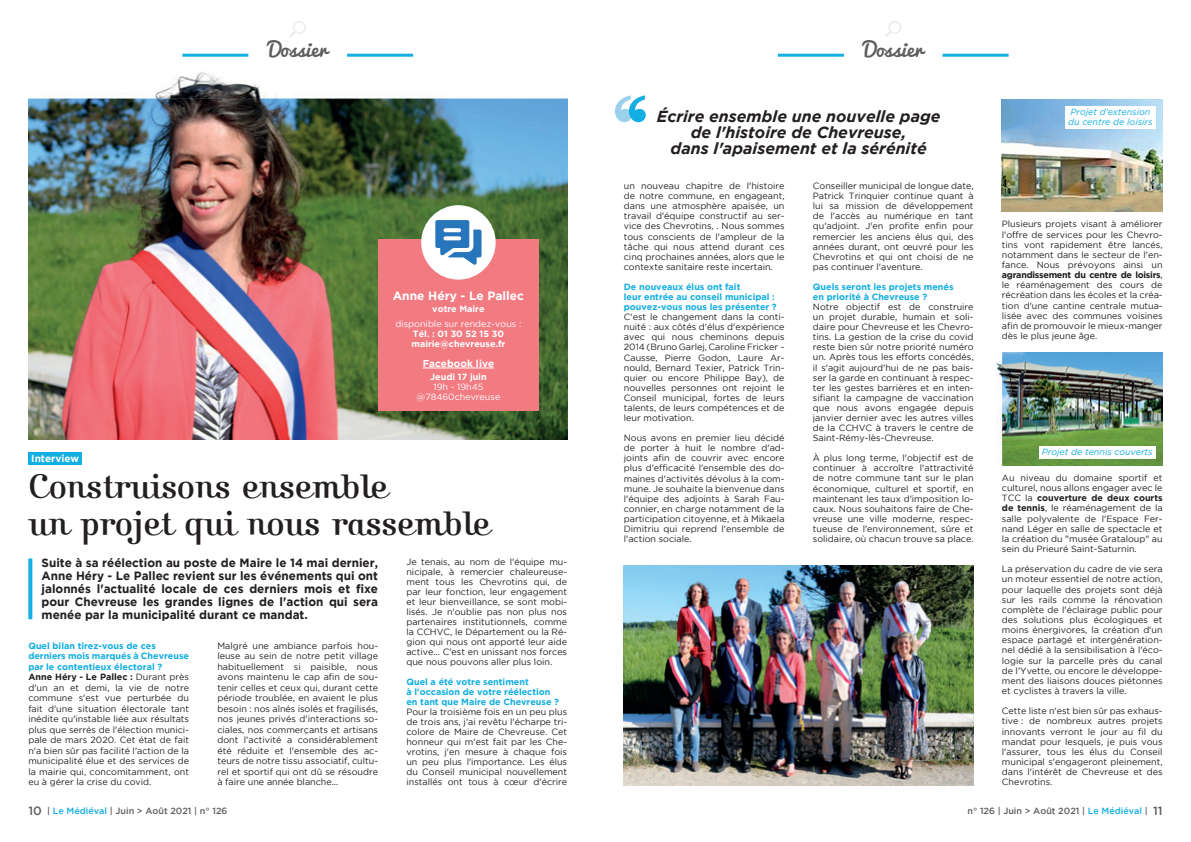
<style>
.page{position:relative;width:1191px;height:842px;background:#fff}
.page>*{position:absolute;margin:0;border:0;box-sizing:border-box;transform-origin:0 0}
.t1{font:35px/36px "Kursivschrift Stehend";color:#231f20}
.t2{font:20px "Pacifico";color:#5e5e5e}
.t3{font:italic 700 16px/16px "Gotham";color:#231f20;text-align:center}
.t4{font:700 12px/13px "Gotham";color:#231f20;text-align:justify}
.t5{font:700 12px "Gotham";color:#fff}
.t6{font:700 10px "Gotham";color:#fff}
.t7{font:9px/10.1px "Gotham";color:#231f20;text-align:justify}
.t8{font:700 9px/10.1px "Gotham";color:#13aee2}
.t9{font:500 9px "Gotham";color:#5e5e5e}
.t10{font:italic 9px/10px "Gotham";color:#13aee2}
.t11{font:700 9px/10px "Gotham";color:#fff}
.t12{font:9px/10px "Gotham";color:#fff;text-align:center}
.s1{font-weight:700;color:#13aee2}
.s2{font-weight:700}
.s3{font-size:12px}
.s4{color:#13aee2}
</style>
<div class="page">
<div style="left:28px;top:452px;width:54px;height:13px;background:#13aee2"></div>
<svg style="left:28px;top:558px;width:4px;height:61px"></svg>
<img style="left:28px;top:72px;width:539px;height:367px">
<img style="left:624px;top:566px;width:349px;height:219px">
<svg style="left:615px;top:95px;width:31px;height:27px"></svg>
<svg style="left:290px;top:21px;width:16px;height:16px"></svg>
<hr style="left:347px;top:54px;width:66px;height:3px;background:#13aee2">
<hr style="left:182px;top:54px;width:66px;height:3px;background:#13aee2">
<svg style="left:885px;top:21px;width:16px;height:16px"></svg>
<hr style="left:942px;top:54px;width:66px;height:3px;background:#13aee2">
<hr style="left:778px;top:54px;width:66px;height:3px;background:#13aee2">
<img style="left:996px;top:353px;width:166px;height:113px">
<div style="left:1039px;top:446px;width:116px;height:13px;background:#fff"></div>
<img style="left:1002px;top:99px;width:160px;height:113px">
<div style="left:1065px;top:106px;width:90px;height:23px;background:#fff"></div>
<div style="left:378px;top:240px;width:161px;height:171px;background:#f27b82"></div>
<hr style="left:423px;top:367px;width:71px;height:1px;background:#fff">
<div style="left:421px;top:205px;width:74px;height:75px;background:#fff;border-radius:50%"></div>
<svg style="left:435px;top:220px;width:46px;height:45px"></svg>
<h2 class="t2" style="left:268px;top:38px;width:61px">Dossier</h2>
<h2 class="t2" style="left:863px;top:38px;width:61px">Dossier</h2>
<h3 class="t5" style="left:393px;top:289px;width:133px">Anne Héry - Le Pallec</h3>
<p class="t11" style="left:432px;top:303px;width:54px">votre Maire</p>
<p class="t12" style="left:395px;top:318px;width:127px">disponible sur rendez-vous :</p>
<p class="t11" style="left:411px;top:328px;width:95px">Tél. : 01 30 52 15 30 mairie@chevreuse.fr</p>
<p class="t6" style="left:423px;top:357px;width:73px">Facebook live</p>
<p class="t11" style="left:430px;top:371px;width:58px">Jeudi 17 juin</p>
<p class="t12" style="left:416px;top:381px;width:85px">19h - 19h45 @78460chevreuse</p>
<p class="t6" style="left:31px;top:453px;width:49px">Interview</p>
<h1 class="t1" style="left:28px;top:469px;width:463px">Construisons ensemble<br>un projet qui nous rassemble</h1>
<p class="t4" style="left:42px;top:556px;width:338px">Suite à sa réélection au poste de Maire le 14 mai dernier, Anne Héry - Le Pallec revient sur les événements qui ont jalonnés l'actualité locale de ces derniers mois et fixe pour Chevreuse les grandes lignes de l'action qui sera menée par la municipalité durant ce mandat.</p>
<p class="t7" style="left:406px;top:557px;width:162px">Je tenais, au nom de l'équipe mu&shy;nicipale, à remercier chaleureuse&shy;ment tous les Chevrotins qui, de par leur fonction, leur engagement et leur bienveillance, se sont mobi&shy;lisés. Je n'oublie pas non plus nos partenaires institutionnels, comme la CCHVC, le Département ou la Ré&shy;gion qui nous ont apporté leur aide active... C'est en unissant nos forces que nous pouvons aller plus loin.</p>
<p class="t8" style="left:406px;top:677px;width:154px">Quel a été votre sentiment<br>à l'occasion de votre réélection en tant que Maire de Chevreuse ?</p>
<p class="t7" style="left:406px;top:707px;width:162px">Pour la troisième fois en un peu plus de trois ans, j'ai revêtu l'écharpe tri&shy;colore de Maire de Chevreuse. Cet honneur qui m'est fait par les Che&shy;vrotins, j'en mesure à chaque fois un peu plus l'importance. Les élus du Conseil municipal nouvellement installés ont tous à cœur d'écrire</p>
<p class="t7" style="left:28px;top:640px;width:162px;line-height:10.5px;text-align:left"><span class="s1">Quel bilan tirez-vous de ces derniers mois marqués à Chevreuse par le contentieux électoral ?<br></span><span class="s2">Anne Héry - Le Pallec :</span> Durant près d'un an et demi, la vie de notre commune s'est vue perturbée du fait d'une situation électorale tant inédite qu'instable liée aux résultats plus que serrés de l'élection munici&shy;pale de mars 2020. Cet état de fait n'a bien sûr pas facilité l'action de la municipalité élue et des services de la mairie qui, concomitamment, ont eu à gérer la crise du covid.</p>
<p class="t7" style="left:217px;top:640px;width:162px;line-height:10.5px">Malgré une ambiance parfois hou&shy;leuse au sein de notre petit village habituellement si paisible, nous avons maintenu le cap afin de sou&shy;tenir celles et ceux qui, durant cette période troublée, en avaient le plus besoin : nos aînés isolés et fragilisés, nos jeunes privés d'interactions so&shy;ciales, nos commerçants et artisans dont l'activité a considérablement été réduite et l'ensemble des ac&shy;teurs de notre tissu associatif, cultu&shy;rel et sportif qui ont dû se résoudre à faire une année blanche...</p>
<h3 class="t3" style="left:657px;top:108px;width:285px">Écrire ensemble une nouvelle page de l'histoire de Chevreuse,<br>dans l'apaisement et la sérénité</h3>
<p class="t7" style="left:624px;top:181px;width:162px">un nouveau chapitre de l'histoire de notre commune, en engageant, dans une atmosphère apaisée, un travail d'équipe constructif au ser&shy;vice des Chevrotins, . Nous sommes tous conscients de l'ampleur de la tâche qui nous attend durant ces cinq prochaines années, alors que le contexte sanitaire reste incertain.</p>
<p class="t8" style="left:624px;top:281px;width:154px">De nouveaux élus ont fait<br>leur entrée au conseil municipal : pouvez-vous nous les présenter ?</p>
<p class="t7" style="left:624px;top:312px;width:162px">C'est le changement dans la conti&shy;nuité : aux côtés d'élus d'expérience avec qui nous cheminons depuis 2014 (Bruno Garlej, Caroline Fricker - Causse, Pierre Godon, Laure Ar&shy;nould, Bernard Texier, Patrick Trin&shy;quier ou encore Philippe Bay), de nouvelles personnes ont rejoint le Conseil municipal, fortes de leurs talents, de leurs compétences et de leur motivation.</p>
<p class="t7" style="left:624px;top:433px;width:162px">Nous avons en premier lieu décidé de porter à huit le nombre d'ad&shy;joints afin de couvrir avec encore plus d'efficacité l'ensemble des do&shy;maines d'activités dévolus à la com&shy;mune. Je souhaite la bienvenue dans l'équipe des adjoints à Sarah Fau&shy;connier, en charge notamment de la participation citoyenne, et à Mikaela Dimitriu qui reprend l'ensemble de l'action sociale.</p>
<p class="t7" style="left:813px;top:181px;width:162px">Conseiller municipal de longue date, Patrick Trinquier continue quant à lui sa mission de développement de l'accès au numérique en tant qu'adjoint. J'en profite enfin pour remercier les anciens élus qui, des années durant, ont œuvré pour les Chevrotins et qui ont choisi de ne pas continuer l'aventure.</p>
<p class="t8" style="left:813px;top:281px;width:142px">Quels seront les projets menés en priorité à Chevreuse ?</p>
<p class="t7" style="left:813px;top:302px;width:162px">Notre objectif est de construire un projet durable, humain et soli&shy;daire pour Chevreuse et les Chevro&shy;tins. La gestion de la crise du covid reste bien sûr notre priorité numéro un. Après tous les efforts concédés, il s'agit aujourd'hui de ne pas bais&shy;ser la garde en continuant à respec&shy;ter les gestes barrières et en inten&shy;sifiant la campagne de vaccination que nous avons engagée depuis janvier dernier avec les autres villes de la CCHVC à travers le centre de Saint-Rémy-lès-Chevreuse.</p>
<p class="t7" style="left:813px;top:453px;width:162px">À plus long terme, l'objectif est de continuer à accroître l'attractivité de notre commune tant sur le plan économique, culturel et sportif, en maintenant les taux d'imposition lo&shy;caux. Nous souhaitons faire de Che&shy;vreuse une ville moderne, respec&shy;tueuse de l'environnement, sûre et solidaire, où chacun trouve sa place.</p>
<p class="t10" style="left:1068px;top:107px;width:86px">Projet d'extension du centre de loisirs</p>
<p class="t7" style="left:1002px;top:219px;width:162px">Plusieurs projets visant à améliorer l'offre de services pour les Chevro&shy;tins vont rapidement être lancés, notamment dans le secteur de l'en&shy;fance. Nous prévoyons ainsi un <span class="s2">agrandissement du centre de loisirs</span>, le réaménagement des cours de récréation dans les écoles et la créa&shy;tion d'une cantine centrale mutua&shy;lisée avec des communes voisines afin de promouvoir le mieux-manger dès le plus jeune âge.</p>
<p class="t10" style="left:1042px;top:447px;width:112px">Projet de tennis couverts</p>
<p class="t7" style="left:1002px;top:472px;width:162px">Au niveau du domaine sportif et culturel, nous allons engager avec le TCC la <span class="s2">couverture de deux courts de tennis</span>, le réaménagement de la salle polyvalente de l'Espace Fer&shy;nand Léger en salle de spectacle et la création du "musée Grataloup" au sein du Prieuré Saint-Saturnin.</p>
<p class="t7" style="left:1002px;top:564px;width:162px">La préservation du cadre de vie sera un moteur essentiel de notre action, pour laquelle des projets sont déjà sur les rails comme la rénovation complète de l'éclairage public pour des solutions plus écologiques et moins énergivores, la création d'un espace partagé et intergénération&shy;nel dédié à la sensibilisation à l'éco&shy;logie sur la parcelle près du canal de l'Yvette, ou encore le développe&shy;ment des liaisons douces piétonnes et cyclistes à travers la ville.</p>
<p class="t7" style="left:1002px;top:706px;width:162px">Cette liste n'est bien sûr pas exhaus&shy;tive : de nombreux autres projets innovants verront le jour au fil du mandat pour lesquels, je puis vous l'assurer, tous les élus du Conseil municipal s'engageront pleinement, dans l'intérêt de Chevreuse et des Chevrotins.</p>
<p class="t9" style="left:28px;top:805px;width:201px"><span class="s3">10</span> | <span class="s4">Le Médiéval</span> | Juin &gt; Août 2021 | n° 126</p>
<p class="t9" style="left:967px;top:805px;width:197px">n° 126 | Juin &gt; Août 2021 | <span class="s4">Le Médiéval</span> | <span class="s3">11</span></p>
</div>
